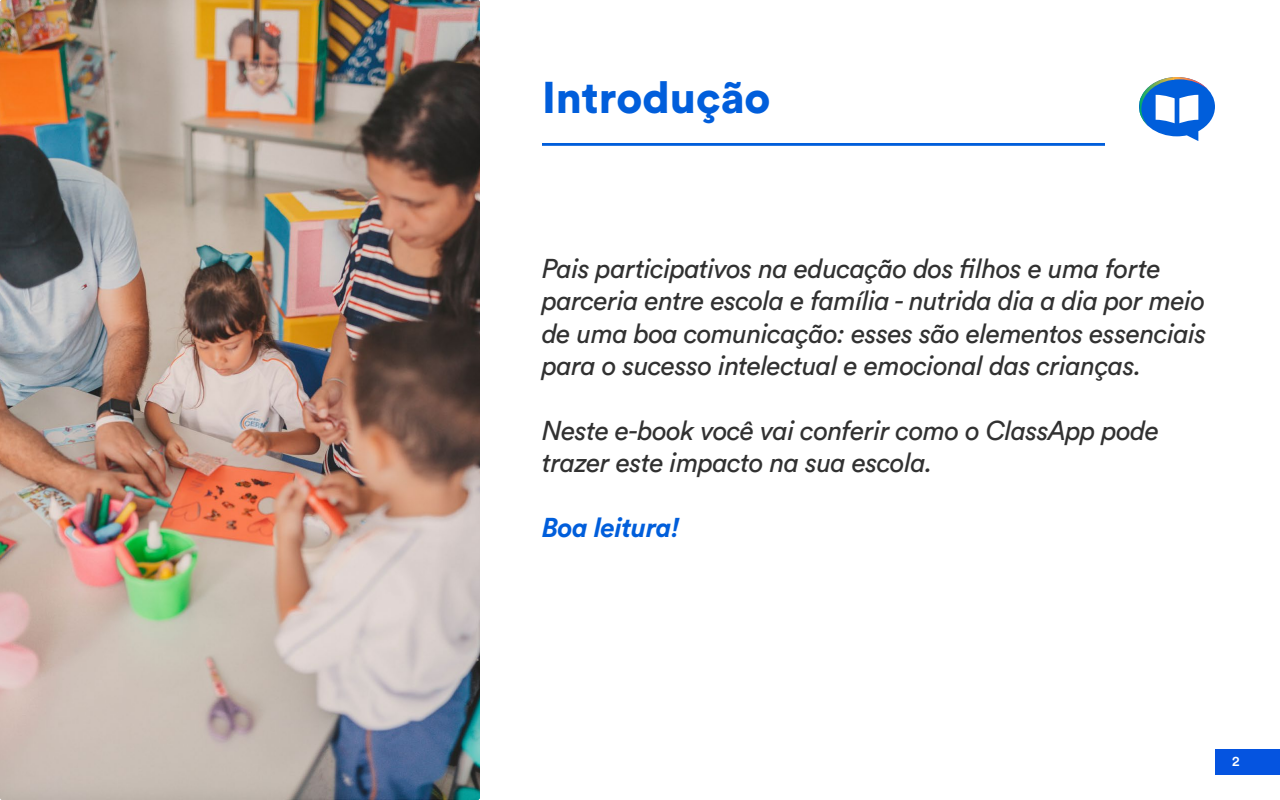
<style>
.page{position:relative;width:1280px;height:800px;background:#fff}
.page>*{position:absolute;margin:0;border:0;box-sizing:border-box;transform-origin:0 0}
.t1{font:900 44px "Circular Std";color:#015edb}
.t2{font:italic 27px/32.4px "Circular Std";letter-spacing:-.02em;color:#313131}
.t3{font:italic 700 27px "Circular Std";letter-spacing:-.02em;color:#005edb}
.t4{font:500 14px "Circular Std";color:#fff}
</style>
<div class="page">
<div style="left:1215px;top:749px;width:65px;height:26px;background:#0554e0"></div>
<hr style="left:542px;top:143px;width:563px;height:3px;background:#015edb">
<svg style="left:1139px;top:77px;width:76px;height:64px"></svg>
<img style="left:0;top:0;width:480px;height:800px">
<h1 class="t1" style="left:542px;top:68px;width:230px">Introdução</h1>
<p class="t2" style="left:542px;top:252px;width:666px">Pais participativos na educação dos filhos e uma forte parceria entre escola e família - nutrida dia a dia por meio de uma boa comunicação: esses são elementos essenciais para o sucesso intelectual e emocional das crianças.</p>
<p class="t2" style="left:542px;top:414px;width:619px">Neste e-book você vai conferir como o ClassApp pode trazer este impacto na sua escola.</p>
<p class="t3" style="left:542px;top:510px;width:139px">Boa leitura!</p>
<p class="t4" style="left:1232px;top:753px;width:9px">2</p>
</div>
